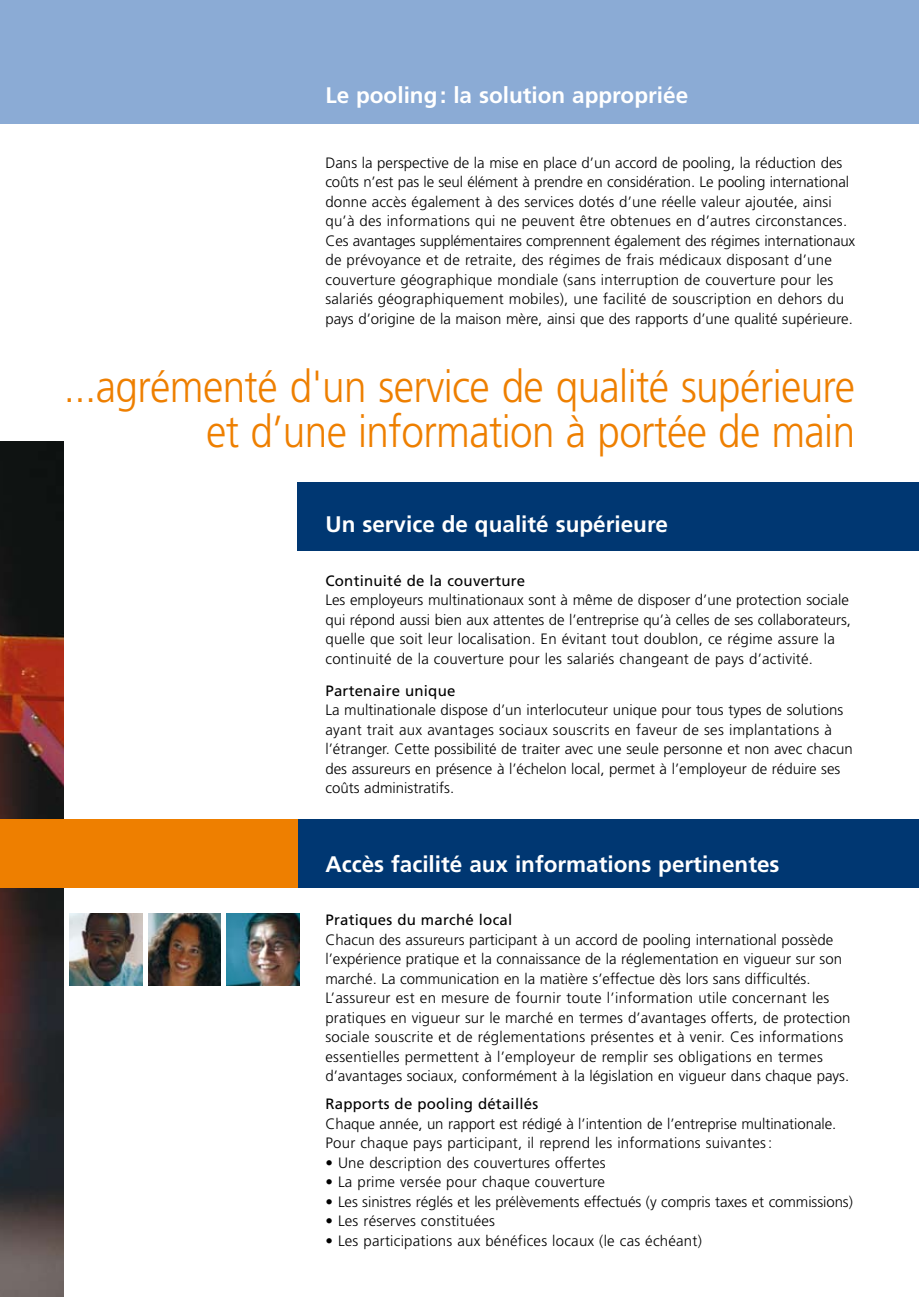
<style>
.page{position:relative;width:919px;height:1297px;background:#fff}
.page>*{position:absolute;margin:0;border:0;box-sizing:border-box;transform-origin:0 0}
.t1{font:300 45px/45px "Frutiger";letter-spacing:-.015em;color:#ee7f00;text-align:right;scale:.9 1}
.t2{font:700 22.5px "Frutiger";color:#fff}
.t3{font:300 15px/19.5px "Frutiger";color:#000}
.t4{font:15px "Frutiger";letter-spacing:.015em;color:#000}
</style>
<div class="page">
<img style="left:0;top:441px;width:64px;height:856px">
<div style="left:298px;top:482px;width:620px;height:68px;background:#003772"></div>
<div style="left:298px;top:820px;width:620px;height:68px;background:#003772"></div>
<div style="left:0;top:0;width:918px;height:123px;background:#8babd5"></div>
<div style="left:0;top:820px;width:298px;height:68px;background:#ee7f00"></div>
<img style="left:70px;top:913px;width:72px;height:72px">
<img style="left:227px;top:913px;width:72px;height:72px">
<img style="left:148px;top:913px;width:73px;height:72px">
<h2 class="t2" style="left:325px;top:82px;width:364px">Le pooling: la solution appropriée</h2>
<p class="t3" style="left:325px;top:153px;width:531px">Dans la perspective de la mise en place d’un accord de pooling, la réduction des coûts n’est pas le seul élément à prendre en considération. Le pooling international donne accès également à des services dotés d’une réelle valeur ajoutée, ainsi qu’à des informations qui ne peuvent être obtenues en d’autres circonstances.<br>Ces avantages supplémentaires comprennent également des régimes internationaux de prévoyance et de retraite, des régimes de frais médicaux disposant d’une couverture géographique mondiale (sans interruption de couverture pour les salariés géographiquement mobiles), une facilité de souscription en dehors du pays d’origine de la maison mère, ainsi que des rapports d’une qualité supérieure.</p>
<h1 class="t1" style="left:64px;top:363px;width:880px">...agrémenté d'un service de qualité supérieure et d’une information à portée de main</h1>
<h2 class="t2" style="left:325px;top:511px;width:344px">Un service de qualité supérieure</h2>
<p class="t4" style="left:325px;top:571px;width:201px">Continuité de la couverture</p>
<p class="t3" style="left:325px;top:590px;width:527px">Les employeurs multinationaux sont à même de disposer d’une protection sociale qui répond aussi bien aux attentes de l’entreprise qu’à celles de ses collaborateurs, quelle que soit leur localisation. En évitant tout doublon, ce régime assure la continuité de la couverture pour les salariés changeant de pays d’activité.</p>
<p class="t4" style="left:325px;top:682px;width:131px">Partenaire unique</p>
<p class="t3" style="left:325px;top:700px;width:529px">La multinationale dispose d’un interlocuteur unique pour tous types de solutions ayant trait aux avantages sociaux souscrits en faveur de ses implantations à l’étranger. Cette possibilité de traiter avec une seule personne et non avec chacun des assureurs en présence à l’échelon local, permet à l’employeur de réduire ses coûts administratifs.</p>
<h2 class="t2" style="left:325px;top:851px;width:455px">Accès facilité aux informations pertinentes</h2>
<p class="t4" style="left:325px;top:911px;width:188px">Pratiques du marché local</p>
<p class="t3" style="left:325px;top:930px;width:526px">Chacun des assureurs participant à un accord de pooling international possède l’expérience pratique et la connaissance de la réglementation en vigueur sur son marché. La communication en la matière s’effectue dès lors sans difficultés.<br>L’assureur est en mesure de fournir toute l’information utile concernant les pratiques en vigueur sur le marché en termes d’avantages offerts, de protection sociale souscrite et de réglementations présentes et à venir. Ces informations essentielles permettent à l’employeur de remplir ses obligations en termes d’avantages sociaux, conformément à la législation en vigueur dans chaque pays.</p>
<p class="t4" style="left:325px;top:1095px;width:214px">Rapports de pooling détaillés</p>
<p class="t3" style="left:325px;top:1114px;width:512px">Chaque année, un rapport est rédigé à l’intention de l’entreprise multinationale.<br>Pour chaque pays participant, il reprend les informations suivantes:</p>
<p class="t3" style="left:325px;top:1153px;width:281px">• Une description des couvertures offertes</p>
<p class="t3" style="left:325px;top:1172px;width:281px">• La prime versée pour chaque couverture</p>
<p class="t3" style="left:325px;top:1192px;width:529px">• Les sinistres réglés et les prélèvements effectués (y compris taxes et commissions)</p>
<p class="t3" style="left:325px;top:1211px;width:171px">• Les réserves constituées</p>
<p class="t3" style="left:325px;top:1231px;width:378px">• Les participations aux bénéfices locaux (le cas échéant)</p>
</div>
